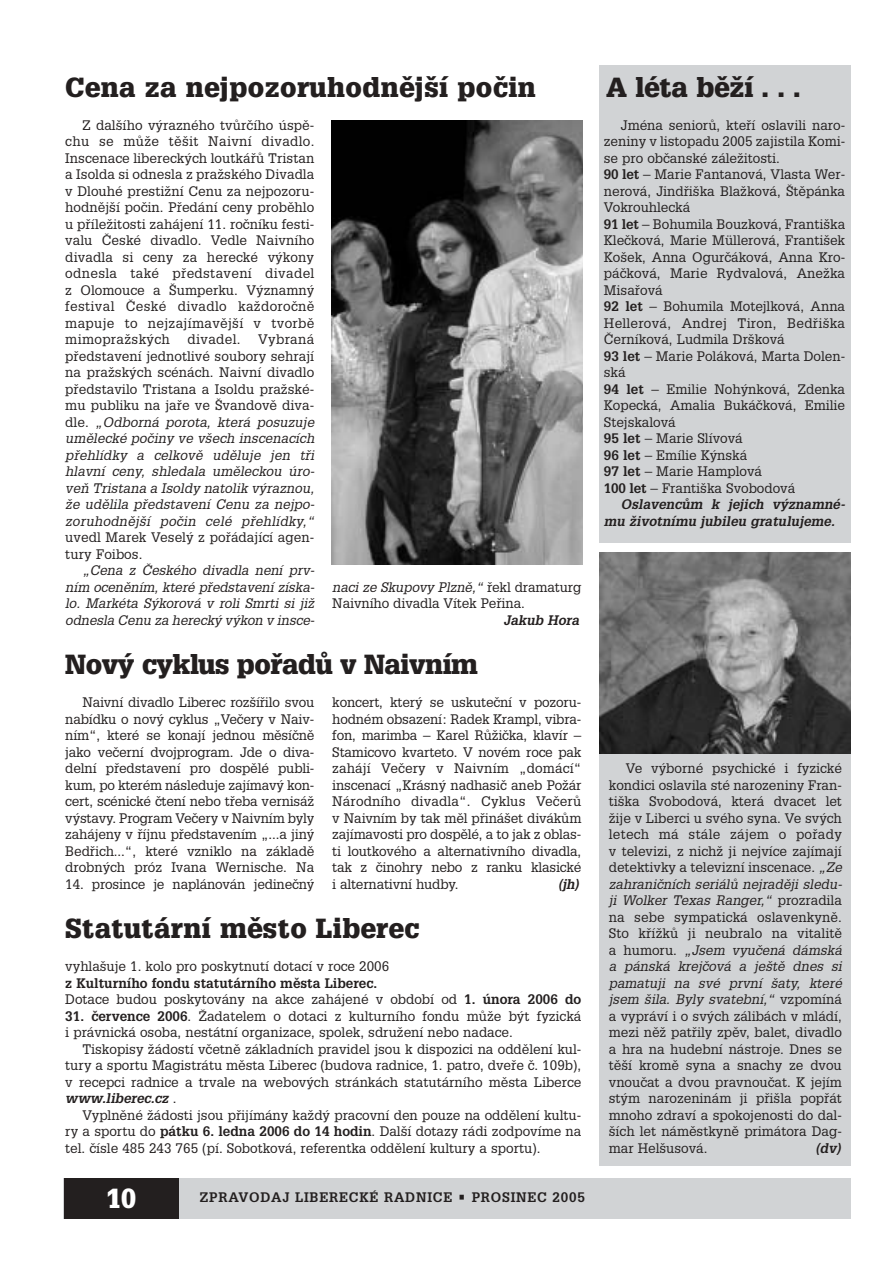
<style>
.page{position:relative;width:893px;height:1263px;background:#fff}
.page>*{position:absolute;margin:0;border:0;box-sizing:border-box;transform-origin:0 0}
.t1{font:900 27px "Glypha CE";letter-spacing:.015em;color:#231f1f}
.t2{font:900 27px "Glypha CE";letter-spacing:-.015em;color:#231f1f}
.t3{font:900 27px "Glypha CE";color:#fff}
.t4{font:13.5px/16.5px "Glypha CE";color:#231f1f;text-align:justify}
.t5{font:italic 13.5px/16.5px "Glypha CE";letter-spacing:.005em;color:#231f1f;text-align:justify}
.t6{font:700 13.5px/16.5px "Glypha CE";letter-spacing:.005em;color:#231f1f}
.t7{font:italic 700 13.5px/16.5px "Glypha CE";color:#231f1f}
.t8{font:700 13.5px "Glypha CE";letter-spacing:.055em;color:#231f1f}
.t9{font:13.5px "Glypha CE";letter-spacing:.03em;color:#231f1f}
.s1{font-style:normal}
.s2{font-style:italic}
.s3{font-weight:400}
.s4{font-weight:700}
.s5{font-weight:700;font-style:italic}
</style>
<div class="page">
<div style="left:600px;top:65px;width:250px;height:477px;background:#d1d3d5"></div>
<div style="left:64px;top:1178px;width:786px;height:41px;background:#d1d3d5"></div>
<div style="left:64px;top:1178px;width:115px;height:41px;background:#231f1f"></div>
<img style="left:600px;top:552px;width:250px;height:202px">
<img style="left:332px;top:121px;width:251px;height:443px">
<div style="left:600px;top:754px;width:250px;height:411px;background:#d1d3d5"></div>
<h1 class="t1" style="left:65px;top:78px;width:472px">Cena za nejpozoruhodnûj‰í poãin</h1>
<p class="t4" style="left:65px;top:118px;width:251px;text-indent:17px">Z dal‰ího v˘razného tvÛrãího úspû&shy;chu se mÛÏe tû‰it Naivní divadlo.<br>Inscenace libereck˘ch loutkáfiÛ Tristan a Isolda si odnesla z praÏského Divadla v Dlouhé prestiÏní Cenu za nejpozoru&shy;hodnûj‰í poãin. Pfiedání ceny probûhlo u pfiíleÏitosti zahájení 11. roãníku festi&shy;valu âeské divadlo. Vedle Naivního divadla si ceny za herecké v˘kony odnesla také pfiedstavení divadel z Olomouce a ·umperku. V˘znamn˘ festival âeské divadlo kaÏdoroãnû mapuje to nejzajímavûj‰í v tvorbû mimopraÏsk˘ch</p>
<p class="t5" style="left:65px;top:333px;width:250px;text-indent:193px"><span class="s1">Vybraná pfiedstavení jednotlivé soubory sehrají na praÏsk˘ch scénách. Naivní divadlo pfiedstavilo Tristana a Isoldu praÏské&shy;mu publiku na jafie ve ·vandovû diva&shy;dle.</span> „Odborná porota, která posuzuje umûlecké poãiny ve v‰ech inscenacích pfiehlídky a celkovû udûluje jen tfii hlavní ceny, shledala umûleckou úro&shy;veÀ Tristana a Isoldy natolik v˘raznou, Ïe udûlila pfiedstavení Cenu za nejpo&shy;zoruhodnûj‰í poãin celé pfiehlídky,“</p>
<p class="t4" style="left:65px;top:531px;width:250px">uvedl Marek Vesel˘ z pofiádající agen&shy;tury Foibos.</p>
<p class="t5" style="left:65px;top:564px;width:250px;text-indent:17px">„Cena z âeského divadla není prv&shy;ním ocenûním, které pfiedstavení získa&shy;lo. Markéta S˘korová v roli Smrti si jiÏ odnesla Cenu za hereck˘ v˘kon v insce-</p>
<p class="t9" style="left:187px;top:335px;width:55px">divadel.</p>
<p class="t4" style="left:332px;top:580px;width:250px"><span class="s2">naci ze Skupovy Plznû,“</span> fiekl dramaturg<br>Naivního divadla Vítek Pefiina.</p>
<p class="t7" style="left:503px;top:613px;width:77px">Jakub Hora</p>
<h1 class="t2" style="left:65px;top:655px;width:414px">Nov˘ cyklus pofiadÛ v Naivním</h1>
<p class="t4" style="left:65px;top:696px;width:250px;text-indent:17px">Naivní divadlo Liberec roz‰ífiilo svou nabídku o nov˘ cyklus „Veãery v Naiv&shy;ním“, které se konají jednou mûsíãnû jako veãerní dvojprogram. Jde o diva&shy;delní pfiedstavení pro dospûlé publi&shy;kum, po kterém následuje zajímav˘ kon&shy;cert, scénické ãtení nebo tfieba vernisáÏ v˘stavy. Program Veãery v Naivním byly zahájeny v fiíjnu pfiedstavením „...a jin˘ Bedfiich...“, které vzniklo na základû drobn˘ch próz Ivana Wernische. Na</p>
<p class="t4" style="left:65px;top:877px;width:250px">14. prosince je naplánován jedineãn˘</p>
<p class="t4" style="left:332px;top:696px;width:250px">koncert, kter˘ se uskuteãní v pozoru&shy;hodném obsazení: Radek Krampl, vibra&shy;fon, marimba – Karel RÛÏiãka, klavír – Stamicovo kvarteto. V novém roce pak zahájí Veãery v Naivním „domácí“ inscenací „Krásn˘ nadhasiã aneb PoÏár Národního divadla“. Cyklus VeãerÛ v Naivním by tak mûl pfiiná‰et divákÛm zajímavosti pro dospûlé, a to jak z oblas&shy;ti loutkového a alternativního divadla, tak z ãinohry nebo z ranku klasické i alternativní hudby.</p>
<p class="t7" style="left:558px;top:877px;width:23px">(jh)</p>
<h1 class="t1" style="left:65px;top:919px;width:355px">Statutární mûsto Liberec</h1>
<p class="t4" style="left:65px;top:960px;width:325px">vyhla‰uje 1. kolo pro poskytnutí dotací v roce 2006</p>
<p class="t6" style="left:65px;top:976px;width:517px">z Kulturního fondu statutárního mûsta Liberec.<br><span class="s3">Dotace budou poskytovány na akce zahájené v období od</span> 1. února 2006 do</p>
<p class="t4" style="left:65px;top:1009px;width:517px"><span class="s4">31. ãervence 2006</span>. Îadatelem o dotaci z kulturního fondu mÛÏe b˘t fyzická i právnická osoba, nestátní organizace, spolek, sdruÏení nebo nadace.</p>
<p class="t4" style="left:65px;top:1042px;width:517px;text-indent:17px">Tiskopisy Ïádostí vãetnû základních pravidel jsou k dispozici na oddûlení kul&shy;tury a sportu Magistrátu mûsta Liberec (budova radnice, 1. patro, dvefie ã. 109b), v recepci radnice a trvale na webov˘ch stránkách statutárního mûsta Liberce <span class="s5">www.liberec.cz</span> .</p>
<p class="t4" style="left:65px;top:1108px;width:517px;text-indent:17px">Vyplnûné Ïádosti jsou pfiijímány kaÏd˘ pracovní den pouze na oddûlení kultu&shy;ry a sportu do <span class="s4">pátku 6. ledna 2006 do 14 hodin</span>. Dal‰í dotazy rádi zodpovíme na tel. ãísle 485 243 765 (pí. Sobotková, referentka oddûlení kultury a sportu).</p>
<h1 class="t3" style="left:106px;top:1189px;width:32px">10</h1>
<p class="t8" style="left:200px;top:1193px;width:386px">ZPRAVODAJ LIBERECKÉ RADNICE • PROSINEC 2005</p>
<h1 class="t1" style="left:606px;top:78px;width:196px">A léta bûÏí . . .</h1>
<p class="t4" style="left:604px;top:118px;width:243px;text-align:left;text-indent:17px">Jména seniorÛ, ktefií oslavili naro&shy;zeniny v listopadu 2005 zajistila Komi&shy;se pro obãanské záleÏitosti.<br><span class="s4">90 let</span> – Marie Fantanová, Vlasta Wer&shy;nerová, Jindfii‰ka BlaÏková, ·tûpánka<br>Vokrouhlecká<br><span class="s4">91 let</span> – Bohumila Bouzková, Franti‰ka<br>Kleãková, Marie Müllerová, Franti‰ek<br>Ko‰ek, Anna Ogurãáková, Anna Kro&shy;páãková, Marie Rydvalová, AneÏka<br>Misafiová<br><span class="s4">92 let</span> – Bohumila Motejlková, Anna<br>Hellerová, Andrej Tiron, Bedfii‰ka âerníková, Ludmila Dr‰ková<br><span class="s4">93 let</span> – Marie Poláková, Marta Dolen&shy;ská<br><span class="s4">94 let</span> – Emilie Noh˘nková, Zdenka<br>Kopecká, Amalia Bukáãková, Emilie<br>Stejskalová<br><span class="s4">95 let</span> – Marie Slívová<br><span class="s4">96 let</span> – Emílie K˘nská<br><span class="s4">97 let</span> – Marie Hamplová<br><span class="s4">100 let</span> – Franti‰ka Svobodová</p>
<p class="t7" style="left:604px;top:498px;width:243px;text-indent:17px">OslavencÛm k jejich v˘znamné&shy;mu Ïivotnímu jubileu gratulujeme.</p>
<p class="t4" style="left:609px;top:762px;width:235px;text-indent:17px">Ve v˘borné psychické i fyzické kondici oslavila sté narozeniny Fran&shy;ti‰ka Svobodová, která dvacet let Ïije v Liberci u svého syna. Ve sv˘ch letech má stále zájem o pofiady v televizi, z nichÏ ji nejvíce zajímají detektivky a televizní inscenace. <span class="s2">„Ze zahraniãních seriálÛ nejradûji sledu&shy;ji Wolker Texas Ranger,“</span> prozradila na sebe sympatická oslavenkynû.<br>Sto kfiíÏkÛ ji neubralo na vitalitû a humoru. <span class="s2">„Jsem vyuãená dámská a pánská krejãová a je‰tû dnes si pamatuji na své první ‰aty, které jsem ‰ila. Byly svatební,“</span> vzpomíná a vypráví i o sv˘ch zálibách v mládí, mezi nûÏ patfiily zpûv, balet, divadlo a hra na hudební nástroje. Dnes se tû‰í kromû syna a snachy ze dvou vnouãat a dvou pravnouãat. K jejím st˘m narozeninám ji pfii‰la popfiát mnoho zdraví a spokojenosti do dal-‰ích let námûstkynû primátora Dag&shy;mar Hel‰usová.</p>
<p class="t7" style="left:815px;top:1141px;width:27px">(dv)</p>
</div>
